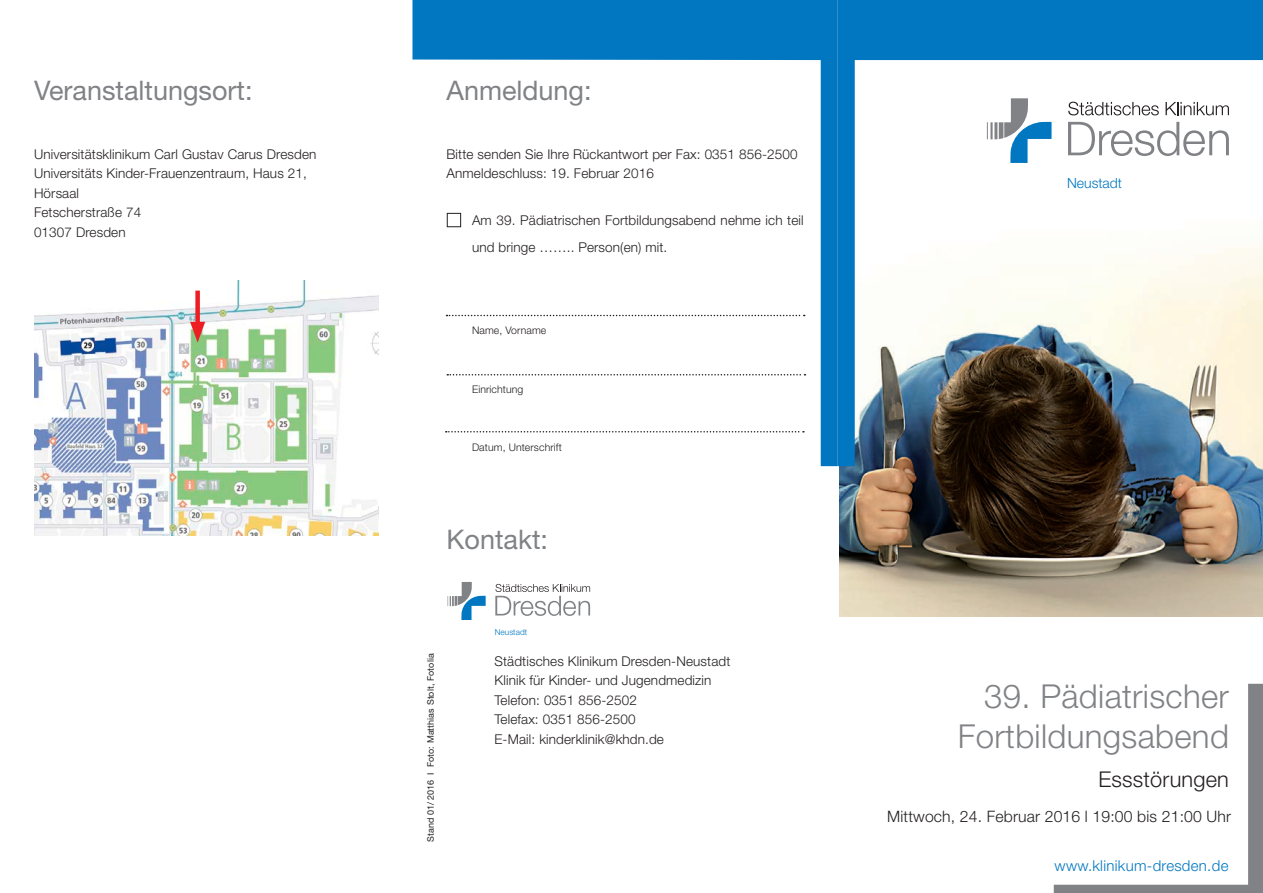
<style>
.page{position:relative;width:1263px;height:893px;background:#fff}
.page>*{position:absolute;margin:0;border:0;box-sizing:border-box;transform-origin:0 0}
.t1{font:300 33px/39.6px "Helvetica Neue";letter-spacing:.01em;color:#808285;text-align:right}
.t2{font:27px "Helvetica Neue";color:#808285}
.t3{font:300 21.75px "Helvetica Neue";letter-spacing:.01em;color:#231f20}
.t4{font:300 15.75px "Helvetica Neue";letter-spacing:.01em;color:#231f20}
.t5{font:300 15px "Helvetica Neue";letter-spacing:.02em;color:#0077c0}
.t6{font:300 13.95px "Helvetica Neue";color:#0077c0}
.t7{font:300 13.5px/19.5px "Helvetica Neue";letter-spacing:.01em;color:#231f20}
.t8{font:300 10.5px "Helvetica Neue";letter-spacing:.01em;color:#231f20}
.t9{font:9px "Helvetica Neue";letter-spacing:.01em;color:#231f20}
.t10{font:300 8.25px "Helvetica Neue";color:#0077c0}
</style>
<div class="page">
<img style="left:839px;top:466px;width:424px;height:150px">
<svg style="left:1054px;top:684px;width:209px;height:209px"></svg>
<svg style="left:838px;top:0;width:425px;height:466px"></svg>
<svg style="left:412px;top:0;width:426px;height:466px"></svg>
<svg style="left:1068px;top:122px;width:161px;height:34px"></svg>
<svg style="left:1068px;top:102px;width:91px;height:13px"></svg>
<svg style="left:1165px;top:102px;width:64px;height:13px"></svg>
<svg style="left:987px;top:98px;width:64px;height:65px"></svg>
<svg style="left:495px;top:584px;width:95px;height:32px"></svg>
<svg style="left:448px;top:582px;width:38px;height:38px"></svg>
<div style="left:447px;top:213px;width:14px;height:14px;border:1px solid #231f20"></div>
<img style="left:34px;top:281px;width:344px;height:255px">
<div style="left:195px;top:291px;width:5px;height:39px;background:#ee1d23"></div>
<svg style="left:190px;top:322px;width:15px;height:21px"></svg>
<svg style="left:446px;top:315px;width:359px;height:1px"></svg>
<svg style="left:447px;top:374px;width:358px;height:1px"></svg>
<svg style="left:446px;top:431px;width:358px;height:1px"></svg>
<h2 class="t2" style="left:34px;top:75px;width:220px">Veranstaltungsort:</h2>
<p class="t7" style="left:34px;top:144px;width:284px">Universitätsklinikum Carl Gustav Carus Dresden<br>Universitäts Kinder-Frauenzentraum, Haus 21,<br>Hörsaal<br>Fetscherstraße 74<br>01307 Dresden</p>
<h2 class="t2" style="left:446px;top:75px;width:147px">Anmeldung:</h2>
<p class="t7" style="left:446px;top:144px;width:353px">Bitte senden Sie Ihre Rückantwort per Fax: 0351 856-2500<br>Anmeldeschluss: 19. Februar 2016</p>
<p class="t7" style="left:472px;top:206px;width:333px;line-height:27px">Am 39. Pädiatrischen Fortbildungsabend nehme ich teil und bringe …….. Person(en) mit.</p>
<p class="t8" style="left:472px;top:324px;width:76px">Name, Vorname</p>
<p class="t8" style="left:472px;top:383px;width:53px">Einrichtung</p>
<p class="t8" style="left:472px;top:441px;width:91px">Datum, Unterschrift</p>
<h2 class="t2" style="left:446px;top:523px;width:103px">Kontakt:</h2>
<p class="t9" style="left:425px;top:842px;width:190px;rotate:-90deg">Stand 01/2016 I Foto: Matthias Stolt, Fotolia</p>
<p class="t10" style="left:495px;top:626px;width:34px">Neustadt</p>
<p class="t7" style="left:494px;top:651px;width:237px">Städtisches Klinikum Dresden-Neustadt<br>Klinik für Kinder- und Jugendmedizin<br>Telefon: 0351 856-2502<br>Telefax: 0351 856-2500<br>E-Mail: kinderklinik@khdn.de</p>
<p class="t6" style="left:1067px;top:174px;width:56px">Neustadt</p>
<h1 class="t1" style="left:958px;top:676px;width:273px">39. Pädiatrischer<br>Fortbildungsabend</h1>
<h3 class="t3" style="left:1098px;top:766px;width:132px">Essstörungen</h3>
<p class="t4" style="left:887px;top:807px;width:345px">Mittwoch, 24. Februar 2016 l 19:00 bis 21:00 Uhr</p>
<p class="t5" style="left:1054px;top:857px;width:175px">www.klinikum-dresden.de</p>
</div>
